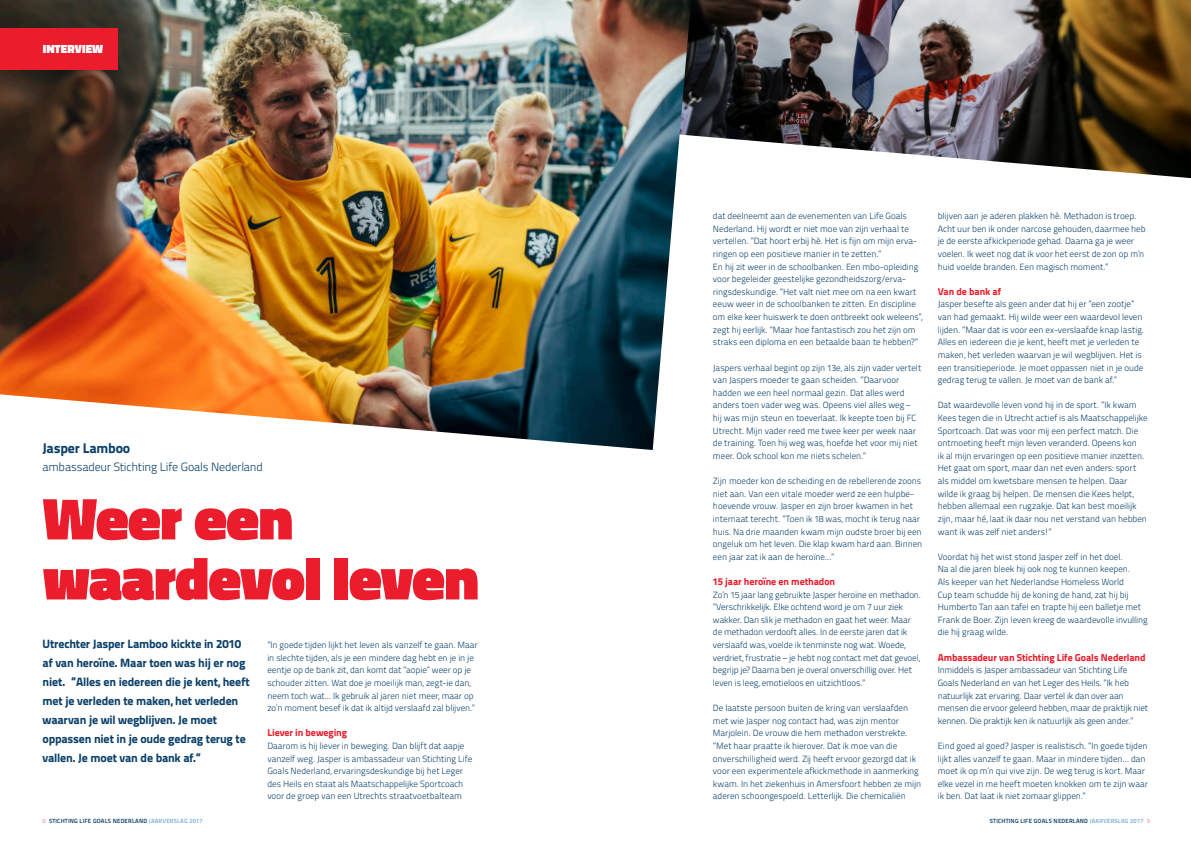
<style>
.page{position:relative;width:1191px;height:842px;background:#fff}
.page>*{position:absolute;margin:0;border:0;box-sizing:border-box;transform-origin:0 0}
.kop{font:900 60px/60px "Titillium Web";letter-spacing:-.015em;color:#eb1c2c}
.broodtekst{font:800 14px "Titillium Text 22 L";letter-spacing:-.02em;color:#0b406a}
.broodtekst-2{font:800 12px/18.9px "Titillium Text 22 L";letter-spacing:-.015em;color:#0b406a}
.broodtekst-3{font:300 12px "Titillium Text 22 L";letter-spacing:-.02em;color:#0b406a}
.broodtekst-4{font:900 12px "Titillium Web";letter-spacing:.005em;color:#fff}
.tussenkop{font:800 10px "Titillium Text 22 L";letter-spacing:-.01em;color:#eb1c2c}
.broodtekst-5{font:800 10px "Titillium Text 22 L";letter-spacing:-.015em;color:#eb1c2c}
.broodtekst-6{font:300 9px/12.6px "Titillium Text 22 L";letter-spacing:-.005em;color:#0b406a}
.t1{font:700 6px "Titillium Text 22 L";letter-spacing:.03em;color:#0b406a}
.s1{font-weight:100;color:#eb1c2c}
.s2{color:#7baed5}
</style>
<div class="page">
<img style="left:691px;top:0;width:500px;height:178px">
<img style="left:0;top:0;width:691px;height:450px">
<div style="left:0;top:28px;width:117px;height:42px;background:#eb1c2c"></div>
<p class="broodtekst-4" style="left:43px;top:40px;width:62px">INTERVIEW</p>
<p class="broodtekst" style="left:43px;top:437px;width:89px">Jasper Lamboo</p>
<p class="broodtekst-3" style="left:43px;top:458px;width:222px">ambassadeur Stichting Life Goals Nederland</p>
<p class="kop" style="left:43px;top:489px;width:438px">Weer een waardevol leven</p>
<p class="broodtekst-2" style="left:43px;top:634px;width:209px">Utrechter Jasper Lamboo kickte in 2010 af van heroïne. Maar toen was hij er nog niet. ”Alles en iedereen die je kent, heeft met je verleden te maken, het verleden waarvan je wil wegblijven. Je moet oppassen niet in je oude gedrag terug te vallen. Je moet van de bank af.”</p>
<p class="broodtekst-6" style="left:267px;top:638px;width:212px">”In goede tijden lijkt het leven als vanzelf te gaan. Maar in slechte tijden, als je een mindere dag hebt en je in je eentje op de bank zit, dan komt dat ”aopie” weer op je schouder zitten. Wat doe je moeilijk man, zegt-ie dan, neem toch wat... Ik gebruik al jaren niet meer, maar op zo’n moment besef ik dat ik altijd verslaafd zal blijven.”</p>
<p class="tussenkop" style="left:267px;top:725px;width:81px">Liever in beweging</p>
<p class="broodtekst-6" style="left:267px;top:739px;width:206px">Daarom is hij liever in beweging. Dan blijft dat aapje vanzelf weg. Jasper is ambassadeur van Stichting Life Goals Nederland, ervaringsdeskundige bij het Leger des Heils en staat als Maatschappelijke Sportcoach voor de groep van een Utrechts straatvoetbalteam</p>
<p class="broodtekst-6" style="left:713px;top:209px;width:206px">dat deelneemt aan de evenementen van Life Goals Nederland. Hij wordt er niet moe van zijn verhaal te vertellen. ”Dat hoort erbij hè. Het is fijn om mijn erva&shy;ringen op een positieve manier in te zetten.”</p>
<p class="broodtekst-6" style="left:713px;top:260px;width:211px">En hij zit weer in de schoolbanken. Een mbo-opleiding voor begeleider geestelijke gezondheidszorg/erva&shy;ringsdeskundige. ”Het valt niet mee om na een kwart eeuw weer in de schoolbanken te zitten. En discipline om elke keer huiswerk te doen ontbreekt ook weleens”, zegt hij eerlijk. ”Maar hoe fantastisch zou het zijn om straks een diploma en een betaalde baan te hebben?”</p>
<p class="broodtekst-6" style="left:713px;top:361px;width:210px">Jaspers verhaal begint op zijn 13e, als zijn vader vertelt van Jaspers moeder te gaan scheiden. ”Daarvoor hadden we een heel normaal gezin. Dat alles werd anders toen vader weg was. Opeens viel alles weg – hij was mijn steun en toeverlaat. Ik keepte toen bij FC Utrecht. Mijn vader reed me twee keer per week naar de training. Toen hij weg was, hoefde het voor mij niet meer. Ook school kon me niets schelen.”</p>
<p class="broodtekst-6" style="left:713px;top:474px;width:211px">Zijn moeder kon de scheiding en de rebellerende zoons niet aan. Van een vitale moeder werd ze een hulpbe&shy;hoevende vrouw. Jasper en zijn broer kwamen in het internaat terecht. ”Toen ik 18 was, mocht ik terug naar huis. Na drie maanden kwam mijn oudste broer bij een ongeluk om het leven. Die klap kwam hard aan. Binnen een jaar zat ik aan de heroïne…”</p>
<p class="tussenkop" style="left:713px;top:574px;width:124px">15 jaar heroïne en methadon</p>
<p class="broodtekst-6" style="left:713px;top:588px;width:210px">Zo’n 15 jaar lang gebruikte Jasper heroïne en methadon. ”Verschrikkelijk. Elke ochtend word je om 7 uur ziek wakker. Dan slik je methadon en gaat het weer. Maar de methadon verdooft alles. In de eerste jaren dat ik verslaafd was, voelde ik tenminste nog wat. Woede, verdriet, frustratie – je hebt nog contact met dat gevoel, begrijp je? Daarna ben je overal onverschillig over. Het leven is leeg, emotieloos en uitzichtloos.”</p>
<p class="broodtekst-6" style="left:713px;top:701px;width:210px">De laatste persoon buiten de kring van verslaafden met wie Jasper nog contact had, was zijn mentor Marjolein. De vrouw die hem methadon verstrekte. ”Met haar praatte ik hierover. Dat ik moe van die onverschilligheid werd. Zij heeft ervoor gezorgd dat ik voor een experimentele afkickmethode in aanmerking kwam. In het ziekenhuis in Amersfoort hebben ze mijn aderen schoongespoeld. Letterlijk. Die chemicaliën</p>
<p class="broodtekst-6" style="left:937px;top:209px;width:209px">blijven aan je aderen plakken hè. Methadon is troep.<br>Acht uur ben ik onder narcose gehouden, daarmee heb je de eerste afkickperiode gehad. Daarna ga je weer voelen. Ik weet nog dat ik voor het eerst de zon op m’n huid voelde branden. Een magisch moment.”</p>
<p class="broodtekst-5" style="left:937px;top:283px;width:65px">Van de bank af</p>
<p class="broodtekst-6" style="left:937px;top:298px;width:208px">Jasper besefte als geen ander dat hij er ”een zootje” van had gemaakt. Hij wilde weer een waardevol leven lijden. ”Maar dat is voor een ex-verslaafde knap lastig.<br>Alles en iedereen die je kent, heeft met je verleden te maken, het verleden waarvan je wil wegblijven. Het is een transitieperiode. Je moet oppassen niet in je oude gedrag terug te vallen. Je moet van de bank af.”</p>
<p class="broodtekst-6" style="left:937px;top:398px;width:211px">Dat waardevolle leven vond hij in de sport. ”Ik kwam Kees tegen die in Utrecht actief is als Maatschappelijke Sportcoach. Dat was voor mij een perfect match. Die ontmoeting heeft mijn leven veranderd. Opeens kon<br>ik al mijn ervaringen op een positieve manier inzetten.<br>Het gaat om sport, maar dan net even anders: sport als middel om kwetsbare mensen te helpen. Daar wilde ik graag bij helpen. De mensen die Kees helpt, hebben allemaal een rugzakje. Dat kan best moeilijk zijn, maar hé, laat ik daar nou net verstand van hebben want ik was zelf niet anders!”</p>
<p class="broodtekst-6" style="left:937px;top:550px;width:211px">Voordat hij het wist stond Jasper zelf in het doel.<br>Na al die jaren bleek hij ook nog te kunnen keepen.<br>Als keeper van het Nederlandse Homeless World<br>Cup team schudde hij de koning de hand, zat hij bij Humberto Tan aan tafel en trapte hij een balletje met Frank de Boer. Zijn leven kreeg de waardevolle invulling die hij graag wilde.</p>
<p class="tussenkop" style="left:937px;top:649px;width:209px">Ambassadeur van Stichting Life Goals Nederland</p>
<p class="broodtekst-6" style="left:937px;top:663px;width:212px">Inmiddels is Jasper ambassadeur van Stichting Life Goals Nederland en van het Leger des Heils. ”Ik heb natuurlijk zat ervaring. Daar vertel ik dan over aan mensen die ervoor geleerd hebben, maar de praktijk niet kennen. Die praktijk ken ik natuurlijk als geen ander.”</p>
<p class="broodtekst-6" style="left:937px;top:739px;width:212px">Eind goed al goed? Jasper is realistisch. ”In goede tijden lijkt alles vanzelf te gaan. Maar in mindere tijden… dan moet ik op m’n qui vive zijn. De weg terug is kort. Maar elke vezel in me heeft moeten knokken om te zijn waar ik ben. Dat laat ik niet zomaar glippen.”</p>
<p class="t1" style="left:43px;top:816px;width:162px"><span class="s1">8</span> STICHTING LIFE GOALS NEDERLAND <span class="s2">JAARVERSLAG 2017</span></p>
<p class="t1" style="left:990px;top:816px;width:162px">STICHTING LIFE GOALS NEDERLAND <span class="s2">JAARVERSLAG 2017</span> <span class="s1">9</span></p>
</div>
